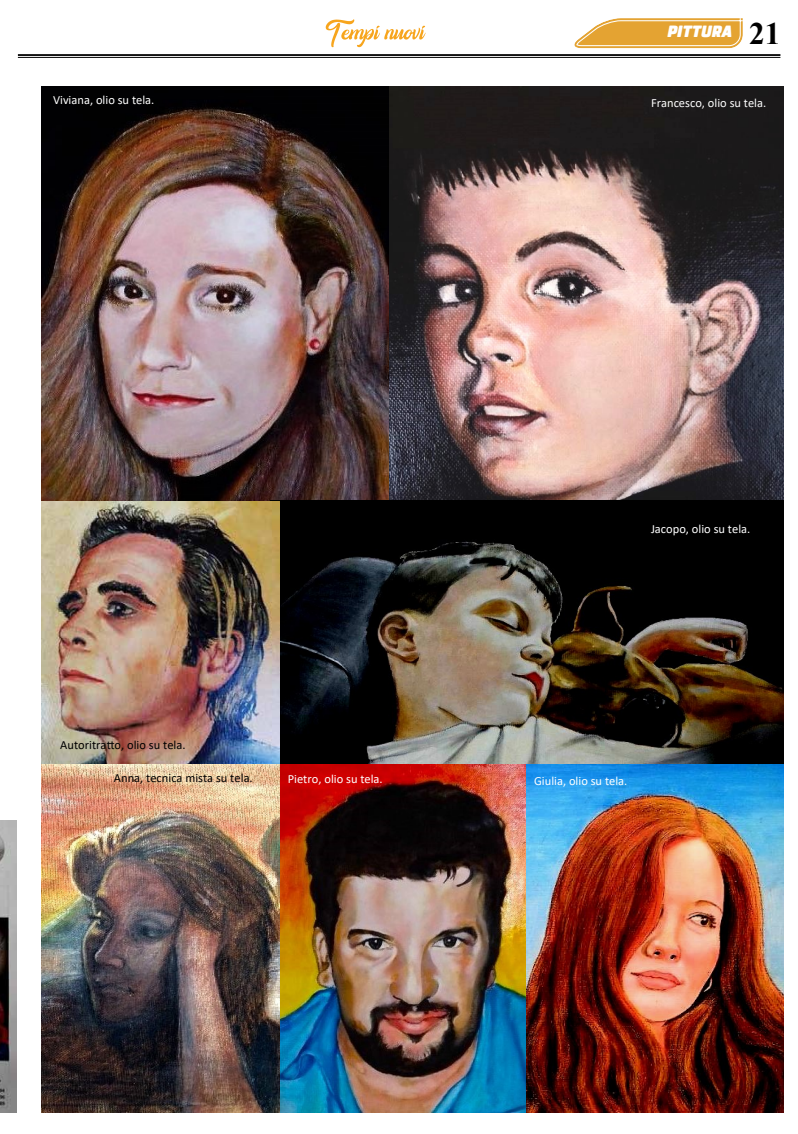
<style>
.page{position:relative;width:798px;height:1134px;background:#fff}
.page>*{position:absolute;margin:0;border:0;box-sizing:border-box;transform-origin:0 0}
.t1{font:italic 900 16.25px "Rohn Rounded";color:#fff}
.t2{font:12.5px "Calibri";color:#fff}
.t3{font:12.5px "Calibri";color:#000}
.s1{font-family:"Times New Roman";font-weight:700;font-style:normal;font-size:31.25px;color:#000}
</style>
<div class="page">
<svg style="left:325px;top:19px;width:100px;height:28px"></svg>
<hr style="left:18px;top:54px;width:762px;height:2px;background:#000">
<hr style="left:18px;top:57px;width:762px;height:1px;background:#000">
<svg style="left:574px;top:18px;width:169px;height:31px;background:#e9b55b"></svg>
<img style="left:388px;top:86px;width:395px;height:415px">
<img style="left:42px;top:86px;width:346px;height:415px">
<img style="left:280px;top:501px;width:503px;height:263px">
<img style="left:525px;top:764px;width:258px;height:348px">
<img style="left:42px;top:501px;width:238px;height:264px">
<img style="left:278px;top:764px;width:247px;height:348px">
<img style="left:42px;top:765px;width:238px;height:347px">
<img style="left:0;top:820px;width:16px;height:292px">
<h1 class="t1" style="left:666px;top:22px;width:115px">PITTURA <span class="s1">21</span></h1>
<p class="t2" style="left:53px;top:92px;width:103px">Viviana, olio su tela.</p>
<p class="t2" style="left:650px;top:94px;width:117px">Francesco, olio su tela.</p>
<p class="t2" style="left:650px;top:520px;width:101px">Jacopo, olio su tela.</p>
<p class="t3" style="left:60px;top:736px;width:127px">Autoritratto, olio su tela.</p>
<p class="t3" style="left:114px;top:769px;width:140px">Anna, tecnica mista su tela.</p>
<p class="t2" style="left:288px;top:770px;width:96px">Pietro, olio su tela.</p>
<p class="t2" style="left:534px;top:772px;width:95px">Giulia, olio su tela.</p>
</div>
